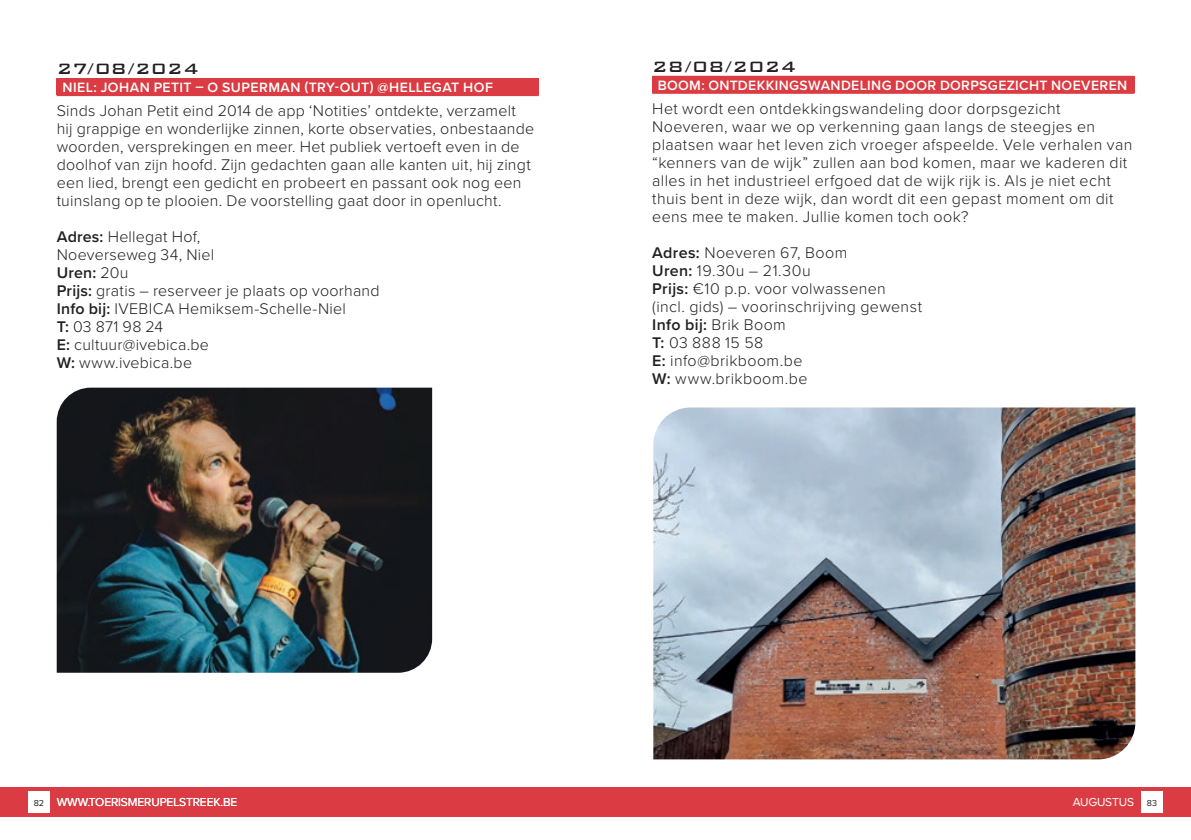
<style>
.page{position:relative;width:1191px;height:840px;background:#fff}
.page>*{position:absolute;margin:0;border:0;box-sizing:border-box;transform-origin:0 0}
.t1{font:500 20px "Bank Gothic BT";letter-spacing:.03em;color:#231f20}
.t2{font:300 16px/18px "Proxima Nova";letter-spacing:.02em;color:#231f20}
.t3{font:600 14px "Proxima Nova";letter-spacing:.025em;color:#fff}
.t4{font:12px "Proxima Nova A";letter-spacing:-.01em;color:#fff}
.s1{font-weight:600}
.s2{font-family:"Proxima Nova";font-size:9px;color:#231f20}
</style>
<div class="page">
<div style="left:595px;top:786px;width:596px;height:30px;background:#db3c43"></div>
<div style="left:0;top:786px;width:595px;height:30px;background:#db3c43"></div>
<div style="left:1141px;top:791px;width:21px;height:21px;background:#fff"></div>
<div style="left:28px;top:791px;width:22px;height:21px;background:#fff"></div>
<img style="left:57px;top:387px;width:375px;height:285px">
<img style="left:653px;top:407px;width:482px;height:352px">
<div style="left:57px;top:78px;width:482px;height:18px;background:#db3c43"></div>
<div style="left:652px;top:76px;width:482px;height:18px;background:#db3c43"></div>
<p class="t1" style="left:57px;top:58px;width:144px">27/08/2024</p>
<p class="t3" style="left:62px;top:77px;width:432px">NIEL: JOHAN PETIT – O SUPERMAN (TRY-OUT) @HELLEGAT HOF</p>
<p class="t2" style="left:57px;top:101px;width:479px">Sinds Johan Petit eind 2014 de app ‘Notities’ ontdekte, verzamelt hij grappige en wonderlijke zinnen, korte observaties, onbestaande woorden, versprekingen en meer. Het publiek vertoeft even in de doolhof van zijn hoofd. Zijn gedachten gaan alle kanten uit, hij zingt een lied, brengt een gedicht en probeert en passant ook nog een tuinslang op te plooien. De voorstelling gaat door in openlucht.</p>
<p class="t2" style="left:57px;top:227px;width:324px"><span class="s1">Adres:</span> Hellegat Hof,<br>Noeverseweg 34, Niel<br><span class="s1">Uren:</span> 20u<br><span class="s1">Prijs:</span> gratis – reserveer je plaats op voorhand<br><span class="s1">Info bij:</span> IVEBICA Hemiksem-Schelle-Niel<br><span class="s1">T:</span> 03 871 98 24<br><span class="s1">E:</span> cultuur@ivebica.be<br><span class="s1">W:</span> www.ivebica.be</p>
<p class="t1" style="left:652px;top:56px;width:146px">28/08/2024</p>
<p class="t3" style="left:658px;top:75px;width:471px">BOOM: ONTDEKKINGSWANDELING DOOR DORPSGEZICHT NOEVEREN</p>
<p class="t2" style="left:652px;top:98px;width:482px">Het wordt een ontdekkingswandeling door dorpsgezicht Noeveren, waar we op verkenning gaan langs de steegjes en plaatsen waar het leven zich vroeger afspeelde. Vele verhalen van “kenners van de wijk” zullen aan bod komen, maar we kaderen dit alles in het industrieel erfgoed dat de wijk rijk is. Als je niet echt thuis bent in deze wijk, dan wordt dit een gepast moment om dit eens mee te maken. Jullie komen toch ook?</p>
<p class="t2" style="left:652px;top:242px;width:271px"><span class="s1">Adres:</span> Noeveren 67, Boom<br><span class="s1">Uren:</span> 19.30u – 21.30u<br><span class="s1">Prijs:</span> €10 p.p. voor volwassenen (incl. gids) – voorinschrijving gewenst<br><span class="s1">Info bij:</span> Brik Boom<br><span class="s1">T:</span> 03 888 15 58<br><span class="s1">E:</span> info@brikboom.be<br><span class="s1">W:</span> www.brikboom.be</p>
<p class="t4" style="left:34px;top:794px;width:205px"><span class="s2">82</span> WWW.TOERISMERUPELSTREEK.BE</p>
<p class="t4" style="left:1072px;top:794px;width:86px">AUGUSTUS <span class="s2">83</span></p>
</div>
